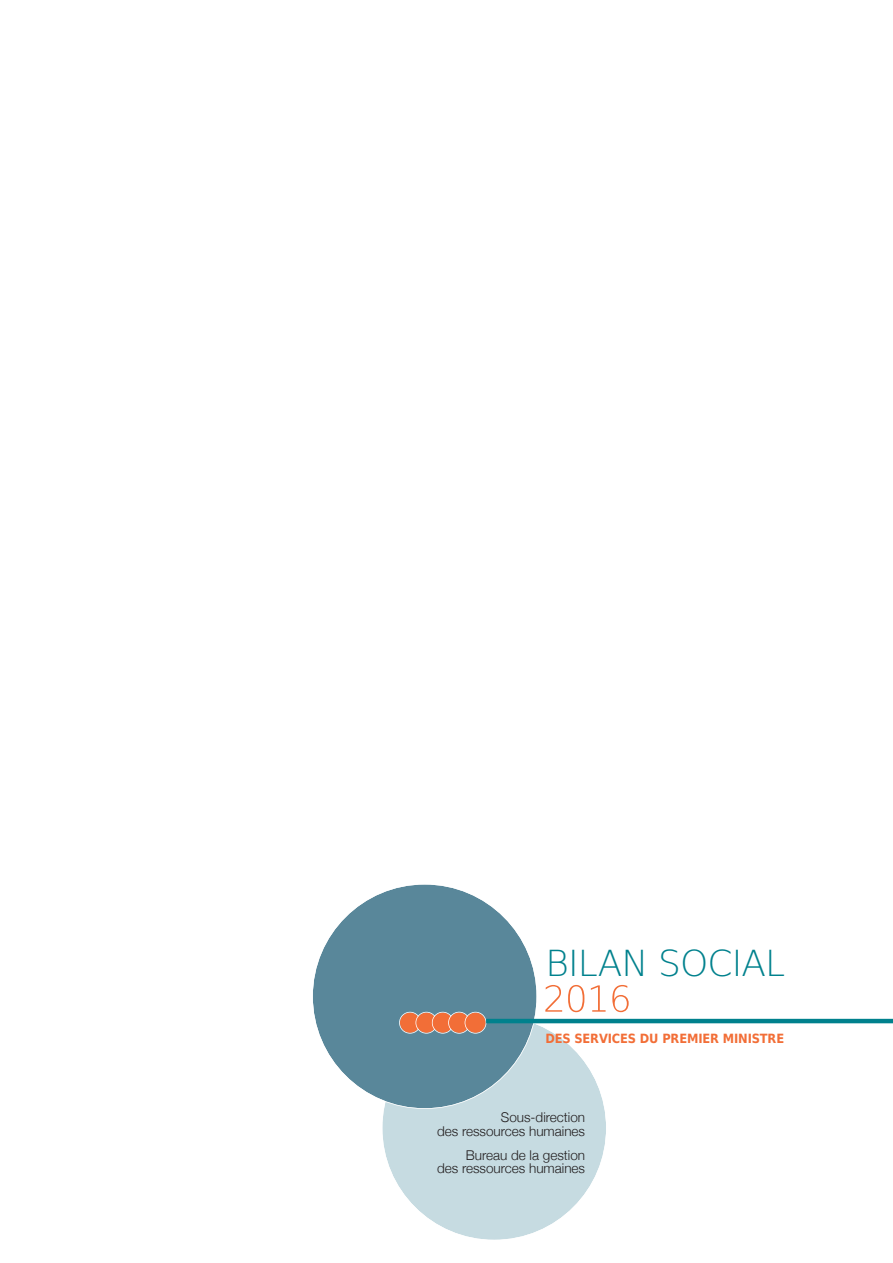
<style>
.page{position:relative;width:893px;height:1263px;background:#fff}
.page>*{position:absolute;margin:0;border:0;box-sizing:border-box;transform-origin:0 0}
.t1{font:200 36px "DejaVu Sans";letter-spacing:-.025em;color:#00818d}
.t2{font:300 13.5px/13.5px "Helvetica Neue";color:#231f20;text-align:right}
.t3{font:700 12.75px "DejaVu Sans Condensed";letter-spacing:-.01em;color:#f26e37}
</style>
<div class="page">
<div style="left:382px;top:1016px;width:224px;height:224px;background:#c6dbe1;border-radius:50%"></div>
<div style="left:313px;top:884px;width:223px;height:224px;background:#59879a;border-radius:50%"></div>
<div style="left:400px;top:1012px;width:20px;height:21px;background:#f26e37;border-radius:50%"></div>
<div style="left:399px;top:1012px;width:22px;height:21px;border:2px solid #fff;border-radius:50%"></div>
<div style="left:416px;top:1012px;width:21px;height:21px;background:#f26e37;border-radius:50%"></div>
<div style="left:415px;top:1012px;width:22px;height:21px;border:2px solid #fff;border-radius:50%"></div>
<div style="left:433px;top:1012px;width:20px;height:21px;background:#f26e37;border-radius:50%"></div>
<div style="left:432px;top:1012px;width:22px;height:21px;border:2px solid #fff;border-radius:50%"></div>
<div style="left:449px;top:1012px;width:20px;height:21px;background:#f26e37;border-radius:50%"></div>
<div style="left:448px;top:1012px;width:22px;height:22px;border:2px solid #fff;border-radius:50%"></div>
<div style="left:465px;top:1012px;width:21px;height:21px;background:#f26e37;border-radius:50%"></div>
<div style="left:465px;top:1012px;width:21px;height:21px;border:2px solid #fff;border-radius:50%"></div>
<hr style="left:486px;top:1019px;width:407px;height:4px;background:#00818d">
<svg style="left:545px;top:985px;width:84px;height:27px"></svg>
<p class="t1" style="left:545px;top:942px;width:241px">BILAN SOCIAL</p>
<p class="t3" style="left:545px;top:1031px;width:240px">DES SERVICES DU PREMIER MINISTRE</p>
<p class="t2" style="left:437px;top:1110px;width:150px">Sous-direction<br>des ressources humaines</p>
<p class="t2" style="left:437px;top:1148px;width:150px">Bureau de la gestion<br>des ressources humaines</p>
</div>
